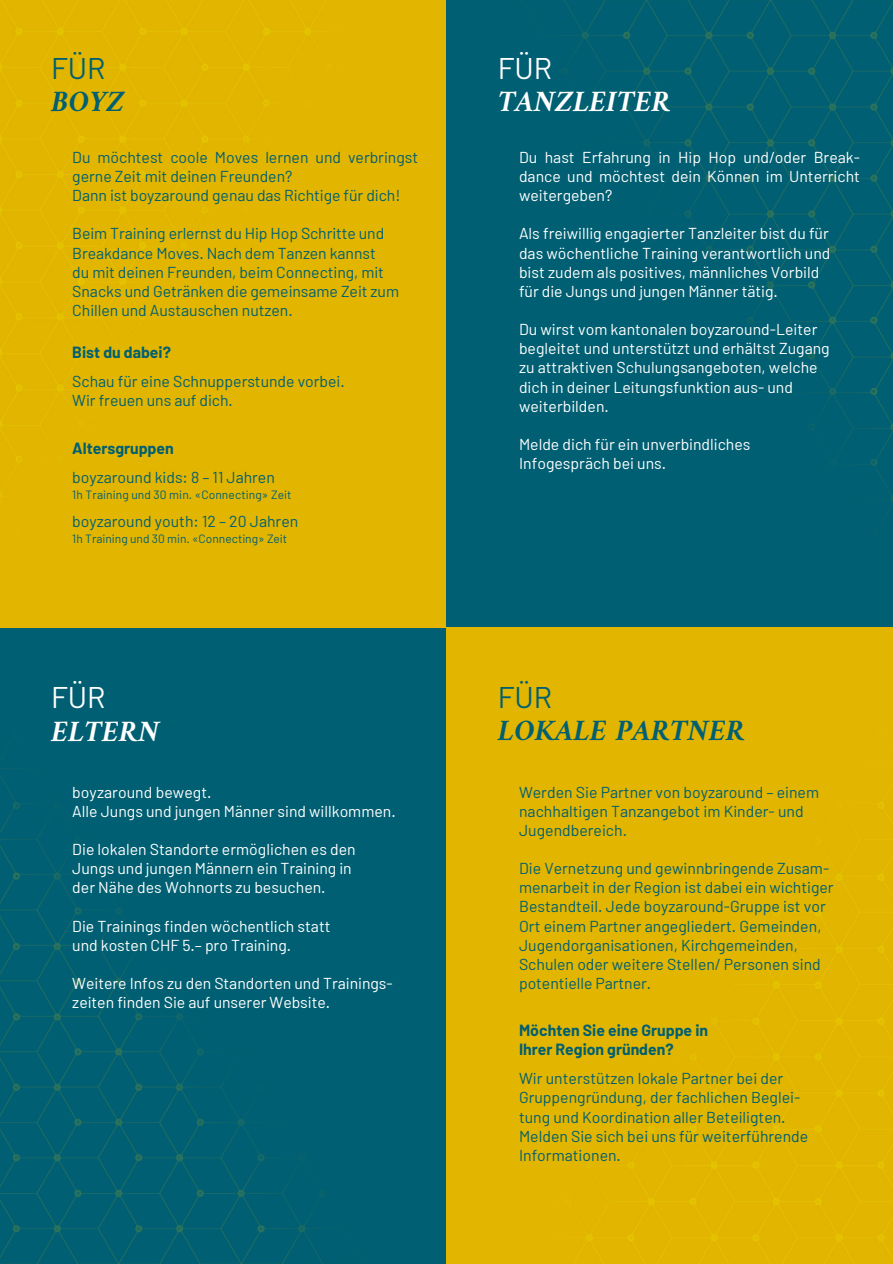
<style>
.page{position:relative;width:893px;height:1264px;background:#fff}
.page>*{position:absolute;margin:0;border:0;box-sizing:border-box;transform-origin:0 0}
.t1{font:italic 700 29.85px "Amiri";letter-spacing:.01em;color:#005f72}
.t2{font:italic 700 29.85px "Amiri";letter-spacing:.01em;color:#fff}
.t3{font:29.85px "Barlow";letter-spacing:-.005em;color:#fff}
.t4{font:29.85px "Barlow";letter-spacing:-.005em;color:#005f72}
.t5{font:15.75px/19.2px "Barlow";color:#005f72}
.t6{font:15.75px/19.2px "Barlow";color:#fff}
.t7{font:700 15.75px/19.4px "Barlow";color:#005f72}
.t8{font:12px "Barlow";letter-spacing:.005em;color:#005f72}
</style>
<div class="page">
<div style="left:0;top:631px;width:442px;height:632px;background:#005f72"></div>
<div style="left:0;top:0;width:446px;height:628px;background:#e2b500"></div>
<img style="left:446px;top:0;width:446px;height:1263px">
<h3 class="t4" style="left:51px;top:49px;width:56px">FÜR</h3>
<h4 class="t3" style="left:497px;top:49px;width:56px">FÜR</h4>
<p class="t1" style="left:51px;top:83px;width:75px">BOYZ</p>
<p class="t2" style="left:497px;top:83px;width:174px">TANZLEITER</p>
<p class="t5" style="left:72px;top:147px;width:347px">Du möchtest coole Moves lernen und verbringst gerne Zeit mit deinen Freunden?<br>Dann ist boyzaround genau das Richtige für dich!</p>
<h2 class="t5" style="left:72px;top:223px;width:313px">Beim Training erlernst du Hip Hop Schritte und<br>Breakdance Moves. Nach dem Tanzen kannst du mit deinen Freunden, beim Connecting, mit</h2>
<h1 class="t5" style="left:72px;top:281px;width:328px">Snacks und Getränken die gemeinsame Zeit zum<br>Chillen und Austauschen nutzen.</h1>
<h4 class="t7" style="left:72px;top:342px;width:100px">Bist du dabei?</h4>
<h4 class="t5" style="left:72px;top:371px;width:274px">Schau für eine Schnupperstunde vorbei.<br>Wir freuen uns auf dich.</h4>
<p class="t7" style="left:72px;top:438px;width:103px">Altersgruppen</p>
<p class="t5" style="left:72px;top:467px;width:204px">boyzaround kids: 8 – 11 Jahren</p>
<h2 class="t8" style="left:72px;top:487px;width:221px">1h Training und 30 min. «Connecting» Zeit</h2>
<h4 class="t5" style="left:72px;top:511px;width:227px">boyzaround youth: 12 – 20 Jahren</h4>
<h4 class="t8" style="left:72px;top:531px;width:216px">1h Training und 30 min. «Connecting» Zeit</h4>
<h4 class="t6" style="left:519px;top:147px;width:342px;text-align:justify">Du hast Erfahrung in Hip Hop und/oder Break&shy;dance und möchtest dein Können im Unterricht weitergeben?</h4>
<h4 class="t6" style="left:519px;top:223px;width:313px;text-align:justify">Als freiwillig engagierter Tanzleiter bist du für das wöchentliche Training verantwortlich und bist zudem als positives, männliches Vorbild</h4>
<h3 class="t6" style="left:519px;top:281px;width:260px">für die Jungs und jungen Männer tätig.</h3>
<h3 class="t6" style="left:519px;top:319px;width:312px">Du wirst vom kantonalen boyzaround-Leiter begleitet und unterstützt und erhältst Zugang</h3>
<h4 class="t6" style="left:519px;top:357px;width:300px">zu attraktiven Schulungsangeboten, welche dich in deiner Leitungsfunktion aus- und weiterbilden.</h4>
<h4 class="t6" style="left:519px;top:434px;width:233px">Melde dich für ein unverbindliches<br>Infogespräch bei uns.</h4>
<h4 class="t3" style="left:51px;top:678px;width:56px">FÜR</h4>
<h3 class="t4" style="left:497px;top:678px;width:56px">FÜR</h3>
<p class="t2" style="left:51px;top:713px;width:109px">ELTERN</p>
<p class="t1" style="left:497px;top:712px;width:248px">LOKALE PARTNER</p>
<h4 class="t6" style="left:72px;top:781px;width:325px">boyzaround bewegt.<br>Alle Jungs und jungen Männer sind willkommen.</h4>
<h4 class="t6" style="left:72px;top:839px;width:285px">Die lokalen Standorte ermöglichen es den<br>Jungs und jungen Männern ein Training in der Nähe des Wohnorts zu besuchen.</h4>
<h4 class="t6" style="left:72px;top:915px;width:260px">Die Trainings finden wöchentlich statt und kosten CHF 5.– pro Training.</h4>
<h4 class="t6" style="left:72px;top:973px;width:322px">Weitere Infos zu den Standorten und Trainings-</h4>
<h4 class="t6" style="left:72px;top:992px;width:259px">zeiten finden Sie auf unserer Website.</h4>
<p class="t5" style="left:519px;top:781px;width:301px">Werden Sie Partner von boyzaround – einem nachhaltigen Tanzangebot im Kinder- und<br>Jugendbereich.</p>
<p class="t5" style="left:519px;top:858px;width:316px">Die Vernetzung und gewinnbringende Zusam&shy;menarbeit in der Region ist dabei ein wichtiger Bestandteil. Jede boyzaround-Gruppe ist vor Ort einem Partner angegliedert. Gemeinden, Jugendorganisationen, Kirchgemeinden, Schulen oder weitere Stellen/ Personen sind potentielle Partner.</p>
<p class="t7" style="left:519px;top:1019px;width:191px">Möchten Sie eine Gruppe in<br>Ihrer Region gründen?</p>
<h2 class="t5" style="left:519px;top:1067px;width:291px">Wir unterstützen lokale Partner bei der Gruppengründung, der fachlichen Beglei&shy;tung und Koordination aller Beteiligten.<br>Melden Sie sich bei uns für weiterführende</h2>
<h1 class="t5" style="left:519px;top:1145px;width:103px">Informationen.</h1>
</div>
